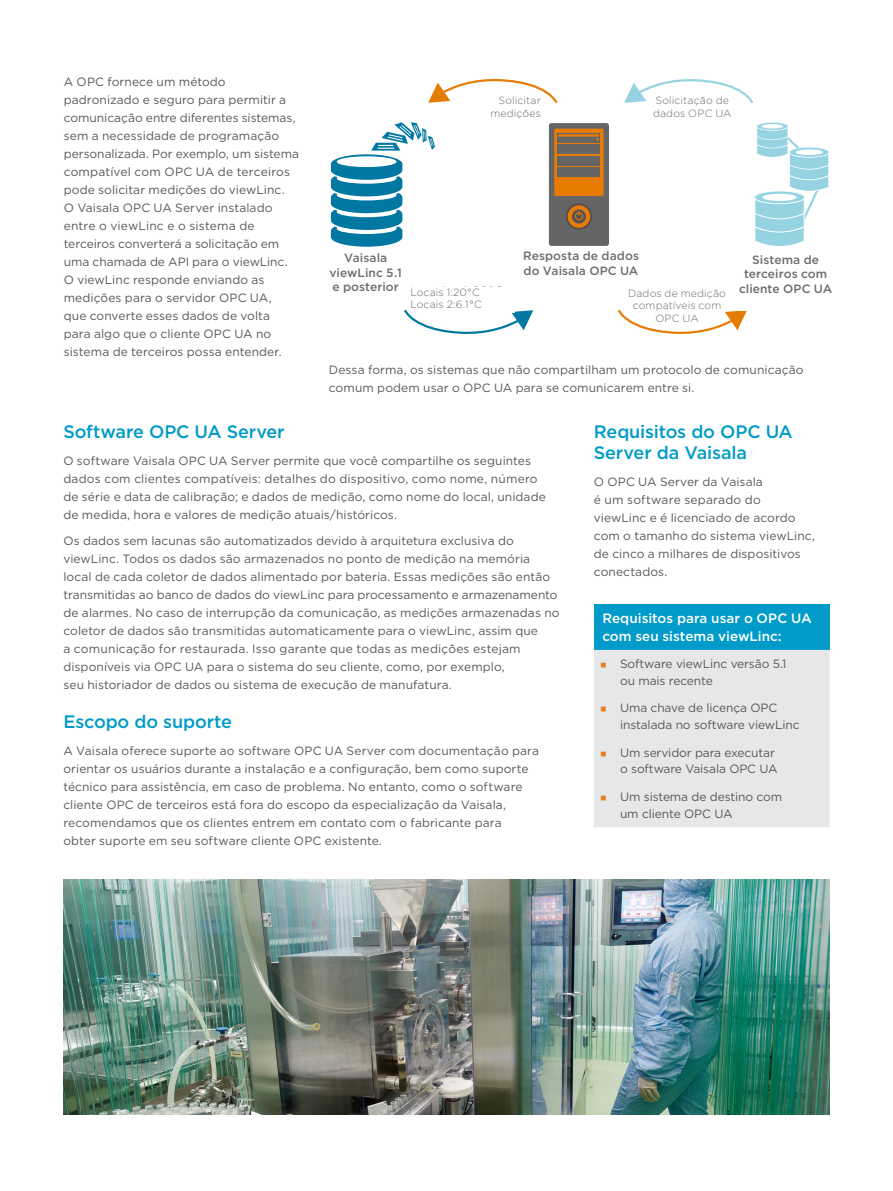
<style>
.page{position:relative;width:893px;height:1191px;background:#fff}
.page>*{position:absolute;margin:0;border:0;box-sizing:border-box;transform-origin:0 0}
.Bullet{font:900 21px "Arial";color:#ea7e1d}
.Subheadline{font:500 18px/21.6px "Gotham";letter-spacing:-.01em;color:#009bc8}
.Box_headline{font:500 13.5px/18px "Gotham";color:#fff}
.t1{font:500 12.75px/13.5px "Gotham";letter-spacing:-.03em;color:#6d6d6f;text-align:center}
.Bodytext{font:12px/18px "Gotham";letter-spacing:.005em;color:#57585a}
.Bullet_list{font:12px/16.5px "Gotham";letter-spacing:-.01em;color:#57585a}
.t2{font:300 12px/14.4px "Gotham";letter-spacing:-.03em;color:#6d6d6f;text-align:center}
.Subheadline-2{font:500 12px/14.4px "Gotham";letter-spacing:.005em;color:#6d6c6e;text-align:center}
.Subheadline-3{font:300 10.5px/12.6px "Gotham";letter-spacing:.01em;color:#6d6c6e;text-align:right}
</style>
<div class="page">
<img style="left:64px;top:879px;width:766px;height:235px">
<svg style="left:331px;top:122px;width:104px;height:125px"></svg>
<svg style="left:624px;top:79px;width:130px;height:25px"></svg>
<svg style="left:754px;top:122px;width:75px;height:124px"></svg>
<div style="left:761px;top:124px;width:22px;height:5px;background:#fff;border-radius:50%"></div>
<div style="left:549px;top:123px;width:60px;height:123px;background:#666566;border-radius:3px"></div>
<div style="left:554px;top:129px;width:50px;height:67px;background:#e77c05;border-radius:2px"></div>
<div style="left:558px;top:144px;width:42px;height:10px;background:#666566"></div>
<div style="left:558px;top:156px;width:42px;height:9px;background:#666566"></div>
<div style="left:558px;top:167px;width:42px;height:10px;background:#666566"></div>
<div style="left:558px;top:133px;width:42px;height:9px;background:#666566"></div>
<hr style="left:559px;top:134px;width:40px;height:3px;background:#e77c05">
<svg style="left:566px;top:203px;width:26px;height:27px"></svg>
<div style="left:568px;top:205px;width:22px;height:23px;background:#e77c05;border-radius:50%"></div>
<svg style="left:572px;top:209px;width:14px;height:15px"></svg>
<svg style="left:575px;top:211px;width:8px;height:9px"></svg>
<svg style="left:428px;top:78px;width:130px;height:25px"></svg>
<svg style="left:404px;top:309px;width:129px;height:25px"></svg>
<svg style="left:617px;top:309px;width:130px;height:25px"></svg>
<div style="left:594px;top:604px;width:235px;height:46px;background:#009bc8"></div>
<div style="left:594px;top:650px;width:235px;height:177px;background:#e6e7e9"></div>
<div style="left:451px;top:96px;width:90px;height:33px;background:#fff"></div>
<div style="left:647px;top:96px;width:90px;height:33px;background:#fff"></div>
<div style="left:410px;top:287px;width:104px;height:26px;background:#fff"></div>
<div style="left:739px;top:254px;width:93px;height:56px;background:#fff"></div>
<div style="left:643px;top:279px;width:76px;height:42px;background:#fff"></div>
<p class="Bodytext" style="left:64px;top:73px;width:237px">A OPC fornece um método padronizado e seguro para permitir a comunicação entre diferentes sistemas, sem a necessidade de programação personalizada. Por exemplo, um sistema compatível com OPC UA de terceiros pode solicitar medições do viewLinc.<br>O Vaisala OPC UA Server instalado entre o viewLinc e o sistema de terceiros converterá a solicitação em uma chamada de API para o viewLinc.<br>O viewLinc responde enviando as medições para o servidor OPC UA,<br>que converte esses dados de volta para algo que o cliente OPC UA no sistema de terceiros possa entender.</p>
<p class="Subheadline-3" style="left:490px;top:94px;width:52px">Solicitar medições</p>
<p class="Subheadline-3" style="left:653px;top:94px;width:80px;text-align:left">Solicitação de dados OPC UA</p>
<p class="t2" style="left:657px;top:94px;width:72px">OPC UA data request</p>
<p class="t2" style="left:454px;top:94px;width:85px;text-align:right">Request measurements</p>
<p class="Subheadline-2" style="left:329px;top:251px;width:74px">Vaisala viewLinc 5.1 e posterior</p>
<p class="t1" style="left:336px;top:252px;width:60px">Vaisala viewLinc<br>5.1 &amp; later</p>
<p class="t2" style="left:411px;top:284px;width:95px;text-align:left">Location 1: 20°C<br>Location 2: 6.1°C</p>
<p class="Subheadline-3" style="left:410px;top:285px;width:71px">Locais 1:20°C</p>
<p class="Subheadline-3" style="left:410px;top:298px;width:73px">Locais 2:6.1°C</p>
<p class="Subheadline-2" style="left:523px;top:249px;width:117px;text-align:left">Resposta de dados do Vaisala OPC UA</p>
<p class="t1" style="left:552px;top:252px;width:52px;text-align:left">Vaisala<br>OPC UA</p>
<p class="t2" style="left:548px;top:284px;width:187px"><sup>data</sup> <sup>reply</sup> OPC UA compatible</p>
<p class="t2" style="left:638px;top:296px;width:79px">measurement</p>
<p class="t2" style="left:666px;top:308px;width:27px">data</p>
<p class="t1" style="left:755px;top:252px;width:77px">3rd Party<br>System with<br>OPC UA</p>
<p class="Subheadline-2" style="left:739px;top:252px;width:95px">Sistema de terceiros com cliente OPC UA</p>
<p class="Subheadline-3" style="left:628px;top:286px;width:99px;text-align:center">Dados de medição compatíveis com<br>OPC UA</p>
<p class="Bodytext" style="left:329px;top:361px;width:476px">Dessa forma, os sistemas que não compartilham um protocolo de comunicação comum podem usar o OPC UA para se comunicarem entre si.</p>
<p class="Subheadline" style="left:63px;top:420px;width:223px">Software OPC UA Server</p>
<p class="Bodytext" style="left:63px;top:451px;width:484px">O software Vaisala OPC UA Server permite que você compartilhe os seguintes dados com clientes compatíveis: detalhes do dispositivo, como nome, número de série e data de calibração; e dados de medição, como nome do local, unidade de medida, hora e valores de medição atuais/históricos.</p>
<p class="Bodytext" style="left:63px;top:532px;width:498px">Os dados sem lacunas são automatizados devido à arquitetura exclusiva do viewLinc. Todos os dados são armazenados no ponto de medição na memória local de cada coletor de dados alimentado por bateria. Essas medições são então transmitidas ao banco de dados do viewLinc para processamento e armazenamento de alarmes. No caso de interrupção da comunicação, as medições armazenadas no coletor de dados são transmitidas automaticamente para o viewLinc, assim que<br>a comunicação for restaurada. Isso garante que todas as medições estejam disponíveis via OPC UA para o sistema do seu cliente, como, por exemplo,<br>seu historiador de dados ou sistema de execução de manufatura.</p>
<p class="Subheadline" style="left:63px;top:711px;width:170px">Escopo do suporte</p>
<p class="Bodytext" style="left:63px;top:742px;width:477px">A Vaisala oferece suporte ao software OPC UA Server com documentação para orientar os usuários durante a instalação e a configuração, bem como suporte técnico para assistência, em caso de problema. No entanto, como o software cliente OPC de terceiros está fora do escopo da especialização da Vaisala, recomendamos que os clientes entrem em contato com o fabricante para<br>obter suporte em seu software cliente OPC existente.</p>
<p class="Subheadline" style="left:594px;top:420px;width:200px">Requisitos do OPC UA<br>Server da Vaisala</p>
<p class="Bodytext" style="left:594px;top:473px;width:223px">O OPC UA Server da Vaisala<br>é um software separado do viewLinc e é licenciado de acordo com o tamanho do sistema viewLinc, de cinco a milhares de dispositivos conectados.</p>
<p class="Box_headline" style="left:602px;top:609px;width:211px">Requisitos para usar o OPC UA com seu sistema viewLinc:</p>
<p class="Bullet" style="left:600px;top:649px;width:9px">▪</p>
<p class="Bullet_list" style="left:620px;top:655px;width:168px">Software viewLinc versão 5.1 ou mais recente</p>
<p class="Bullet" style="left:600px;top:693px;width:9px">▪</p>
<p class="Bullet_list" style="left:620px;top:699px;width:181px">Uma chave de licença OPC instalada no software viewLinc</p>
<p class="Bullet" style="left:600px;top:738px;width:9px">▪</p>
<p class="Bullet_list" style="left:620px;top:744px;width:159px">Um servidor para executar o software Vaisala OPC UA</p>
<p class="Bullet" style="left:600px;top:782px;width:9px">▪</p>
<p class="Bullet_list" style="left:620px;top:788px;width:164px">Um sistema de destino com um cliente OPC UA</p>
</div>
